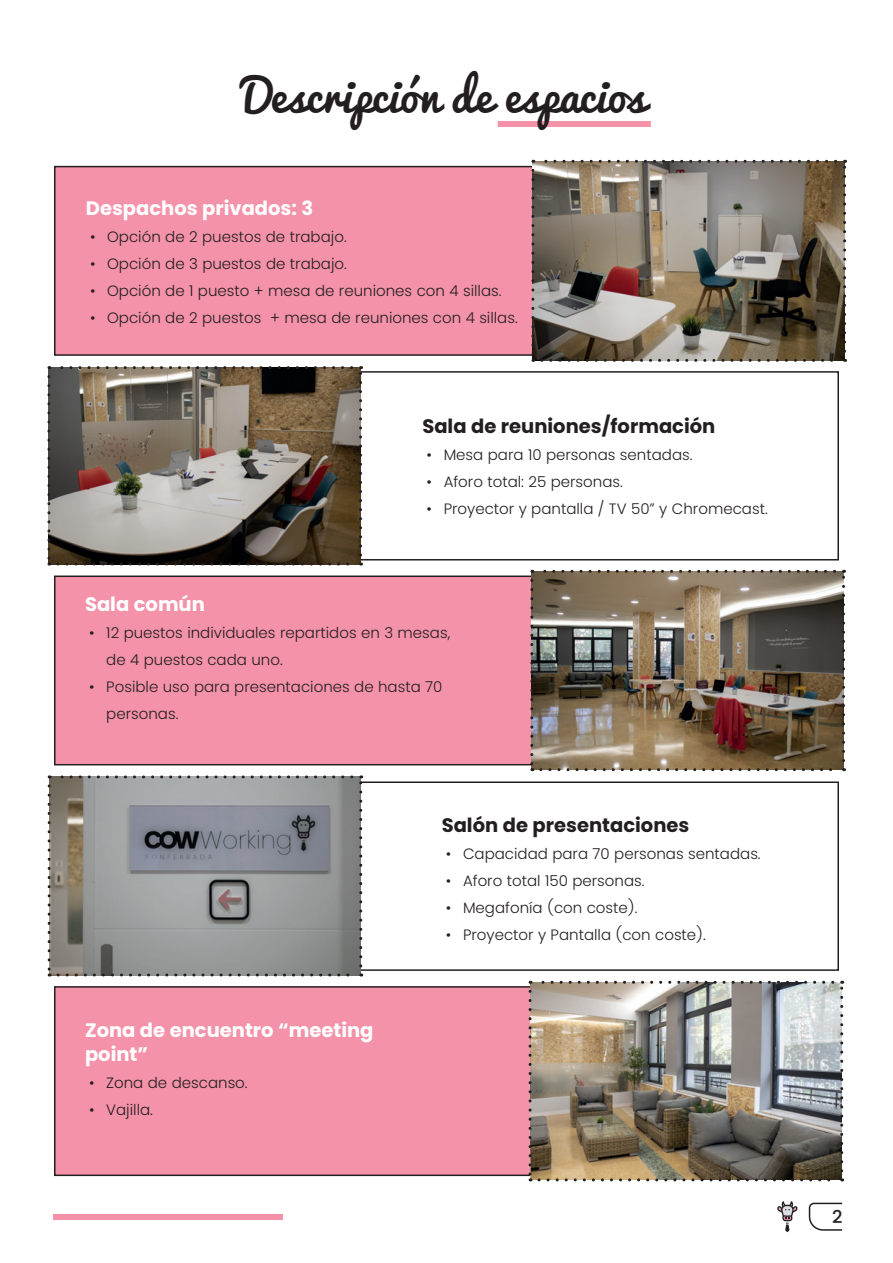
<style>
.page{position:relative;width:893px;height:1263px;background:#fff}
.page>*{position:absolute;margin:0;border:0;box-sizing:border-box;transform-origin:0 0}
.t1{font:45px "Pacifico";color:#231f20}
.t2{font:700 19.5px/23.4px "Poppins";color:#fff}
.t3{font:700 19.5px "Poppins";color:#231f20}
.t4{font:500 18px "Poppins";color:#231f20}
.t5{font:300 15px/27px "Poppins";color:#231f20}
</style>
<div class="page">
<div style="left:55px;top:167px;width:783px;height:188px;background:#f492a9"></div>
<div style="left:54px;top:166px;width:785px;height:190px;border:2px solid #231f20"></div>
<img style="left:533px;top:161px;width:312px;height:199px">
<svg style="left:531px;top:170px;width:3px;height:192px"></svg>
<svg style="left:542px;top:359px;width:304px;height:3px"></svg>
<svg style="left:843px;top:160px;width:3px;height:191px"></svg>
<svg style="left:533px;top:160px;width:303px;height:3px"></svg>
<div style="left:54px;top:371px;width:785px;height:189px;border:2px solid #231f20"></div>
<img style="left:49px;top:368px;width:312px;height:196px">
<svg style="left:47px;top:376px;width:3px;height:189px"></svg>
<svg style="left:58px;top:562px;width:304px;height:3px"></svg>
<svg style="left:359px;top:366px;width:3px;height:189px"></svg>
<svg style="left:49px;top:366px;width:303px;height:3px"></svg>
<div style="left:55px;top:576px;width:783px;height:189px;background:#f492a9"></div>
<div style="left:54px;top:575px;width:785px;height:190px;border:2px solid #231f20"></div>
<img style="left:532px;top:571px;width:311px;height:199px">
<svg style="left:530px;top:580px;width:3px;height:191px"></svg>
<svg style="left:541px;top:768px;width:303px;height:3px"></svg>
<svg style="left:842px;top:570px;width:3px;height:191px"></svg>
<svg style="left:532px;top:570px;width:303px;height:3px"></svg>
<div style="left:54px;top:781px;width:785px;height:190px;border:2px solid #231f20"></div>
<img style="left:49px;top:777px;width:312px;height:198px">
<svg style="left:48px;top:786px;width:3px;height:190px"></svg>
<svg style="left:58px;top:973px;width:304px;height:3px"></svg>
<svg style="left:359px;top:775px;width:3px;height:191px"></svg>
<svg style="left:49px;top:775px;width:303px;height:3px"></svg>
<div style="left:55px;top:987px;width:783px;height:188px;background:#f492a9"></div>
<div style="left:54px;top:986px;width:785px;height:190px;border:2px solid #231f20"></div>
<img style="left:530px;top:982px;width:312px;height:198px">
<svg style="left:529px;top:991px;width:3px;height:190px"></svg>
<svg style="left:539px;top:1178px;width:304px;height:3px"></svg>
<svg style="left:840px;top:981px;width:3px;height:190px"></svg>
<svg style="left:530px;top:981px;width:303px;height:3px"></svg>
<div style="left:498px;top:121px;width:153px;height:6px;background:#f492a9"></div>
<svg style="left:777px;top:1201px;width:20px;height:31px"></svg>
<svg style="left:808px;top:1202px;width:35px;height:29px"></svg>
<div style="left:53px;top:1214px;width:229px;height:5px;background:#f491a8"></div>
<h1 class="t1" style="left:242px;top:71px;width:405px">Descripción de espacios</h1>
<h2 class="t2" style="left:86px;top:196px;width:229px">Despachos privados: 3</h2>
<p class="t5" style="left:90px;top:223px;width:258px">• Opción de 2 puestos de trabajo.</p>
<p class="t5" style="left:90px;top:250px;width:258px">• Opción de 3 puestos de trabajo.</p>
<p class="t5" style="left:90px;top:277px;width:413px">• Opción de 1 puesto + mesa de reuniones con 4 sillas.</p>
<p class="t5" style="left:90px;top:304px;width:429px">• Opción de 2 puestos + mesa de reuniones con 4 sillas.</p>
<h2 class="t3" style="left:422px;top:415px;width:294px">Sala de reuniones/formación</h2>
<p class="t5" style="left:427px;top:442px;width:267px">• Mesa para 10 personas sentadas.</p>
<p class="t5" style="left:427px;top:469px;width:198px">• Aforo total: 25 personas.</p>
<p class="t5" style="left:427px;top:496px;width:343px">• Proyector y pantalla / TV 50” y Chromecast.</p>
<h2 class="t2" style="left:85px;top:592px;width:121px">Sala común</h2>
<p class="t5" style="left:106px;top:619px;width:345px;text-indent:-17px">• 12 puestos individuales repartidos en 3 mesas, de 4 puestos cada uno.</p>
<p class="t5" style="left:106px;top:673px;width:338px;text-indent:-17px">• Posible uso para presentaciones de hasta 70 personas.</p>
<h2 class="t2" style="left:85px;top:1019px;width:290px">Zona de encuentro “meeting point”</h2>
<p class="t5" style="left:89px;top:1069px;width:160px">• Zona de descanso.</p>
<p class="t5" style="left:89px;top:1096px;width:65px">• Vajilla.</p>
<h2 class="t3" style="left:442px;top:814px;width:249px">Salón de presentaciones</h2>
<p class="t5" style="left:446px;top:841px;width:316px">• Capacidad para 70 personas sentadas.</p>
<p class="t5" style="left:446px;top:868px;width:200px">• Aforo total 150 personas.</p>
<p class="t5" style="left:446px;top:895px;width:193px">• Megafonía (con coste).</p>
<p class="t5" style="left:446px;top:922px;width:261px">• Proyector y Pantalla (con coste).</p>
<p class="t4" style="left:832px;top:1207px;width:12px">2</p>
</div>
